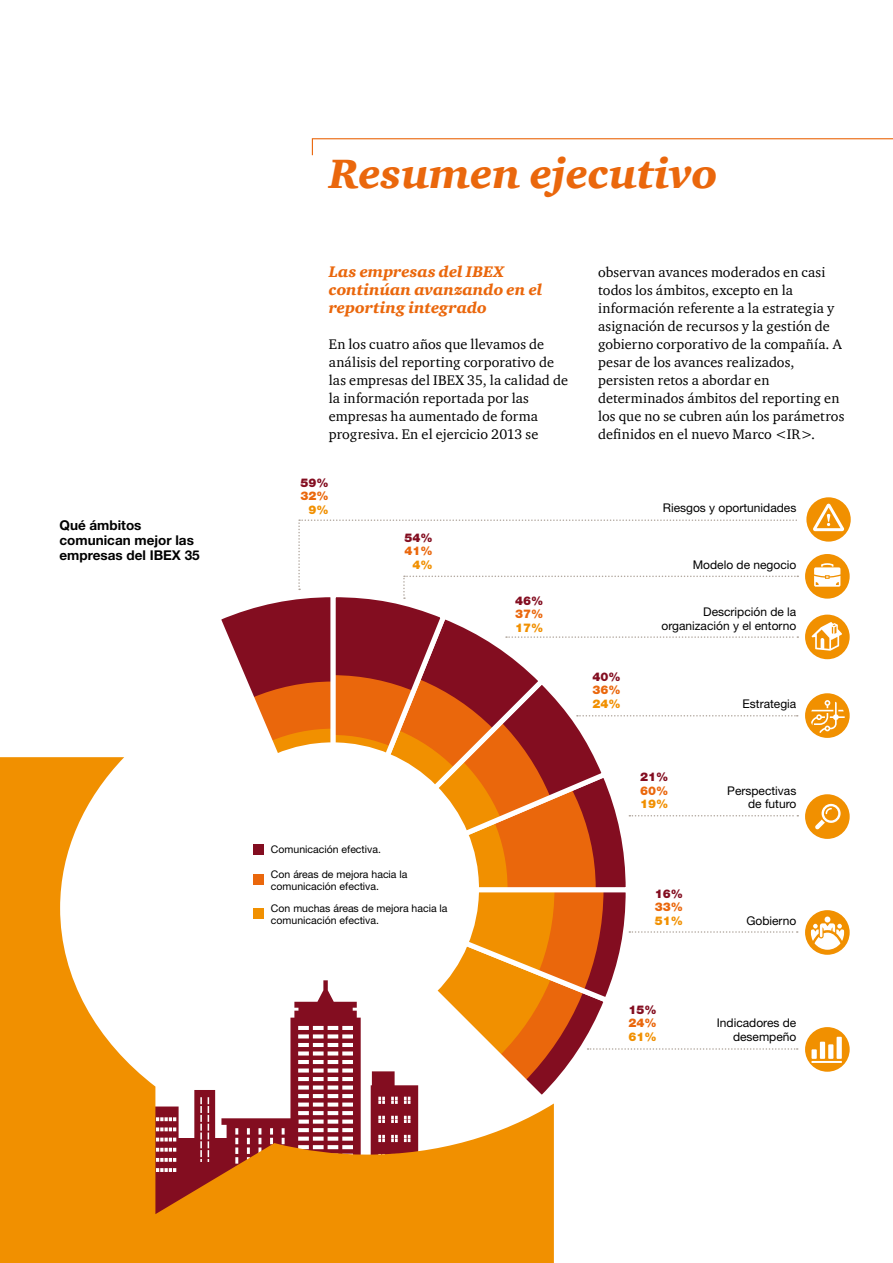
<style>
.page{position:relative;width:893px;height:1263px;background:#fff}
.page>*{position:absolute;margin:0;border:0;box-sizing:border-box;transform-origin:0 0}
.t1{font:italic 900 42px "ITC Charter Com";color:#ea670c}
.t2{font:italic 900 15.75px/18px "ITC Charter Com";color:#ea670c}
.t3{font:14.25px/18px "ITC Charter Com";letter-spacing:.01em;color:#000}
.t4{font:700 13.5px/15px "Helvetica Neue LT Std";color:#000}
.t5{font:12px/13.5px "Helvetica Neue LT Std";color:#000;text-align:right}
.t6{font:900 12px "Helvetica Neue LT Std";color:#830d20}
.t7{font:900 12px "Helvetica Neue LT Std";color:#ea670c}
.t8{font:900 12px "Helvetica Neue LT Std";color:#f19000}
.t9{font:10.5px/12px "Helvetica Neue LT Std";color:#000}
</style>
<div class="page">
<svg style="left:311px;top:138px;width:582px;height:18px"></svg>
<svg style="left:221px;top:497px;width:630px;height:585px"></svg>
<svg style="left:0;top:757px;width:554px;height:506px"></svg>
<p class="t4" style="left:60px;top:517px;width:142px">Qué ámbitos comunican mejor las empresas del IBEX 35</p>
<h1 class="t1" style="left:329px;top:148px;width:391px">Resumen ejecutivo</h1>
<p class="t2" style="left:329px;top:262px;width:215px">Las empresas del IBEX continúan avanzando en el reporting integrado</p>
<p class="t3" style="left:329px;top:334px;width:227px">En los cuatro años que llevamos de análisis del reporting corporativo de las empresas del Ibex</p>
<p class="t3" style="left:329px;top:370px;width:241px;text-indent:138px">35, la calidad de la información reportada por las empresas ha aumentado de forma progresiva. En el ejercicio 2013 se</p>
<p class="t6" style="left:301px;top:475px;width:30px">59%</p>
<p class="t7" style="left:301px;top:489px;width:30px">32%</p>
<p class="t8" style="left:309px;top:502px;width:22px">9%</p>
<p class="t6" style="left:405px;top:530px;width:30px">54%</p>
<p class="t7" style="left:405px;top:544px;width:30px">41%</p>
<p class="t8" style="left:413px;top:557px;width:22px">4%</p>
<p class="t6" style="left:515px;top:593px;width:30px">46%</p>
<p class="t7" style="left:515px;top:606px;width:30px">37%</p>
<p class="t8" style="left:515px;top:620px;width:30px">17%</p>
<p class="t9" style="left:271px;top:843px;width:112px">Comunicación efectiva.</p>
<p class="t9" style="left:271px;top:868px;width:138px">Con áreas de mejora hacia la comunicación efectiva.</p>
<p class="t9" style="left:271px;top:902px;width:178px">Con muchas áreas de mejora hacia la comunicación efectiva.</p>
<p class="t3" style="left:598px;top:262px;width:248px">observan avances moderados en casi todos los ámbitos, excepto en la información referente a la estrategia y asignación de recursos y la gestión de gobierno corporativo de la compañía. A pesar de los avances realizados, persisten retos a abordar en determinados ámbitos del reporting en los que no se cubren aún los parámetros definidos en el nuevo Marco &lt;IR&gt;.</p>
<p class="t5" style="left:663px;top:501px;width:135px">Riesgos y oportunidades</p>
<p class="t6" style="left:593px;top:669px;width:30px">40%</p>
<p class="t7" style="left:593px;top:683px;width:30px">36%</p>
<p class="t8" style="left:593px;top:696px;width:30px">24%</p>
<p class="t5" style="left:693px;top:558px;width:105px">Modelo de negocio</p>
<p class="t5" style="left:662px;top:605px;width:136px">Descripción de la organización y el entorno</p>
<p class="t5" style="left:743px;top:696px;width:55px">Estrategia</p>
<p class="t6" style="left:640px;top:770px;width:30px">21%</p>
<p class="t7" style="left:640px;top:783px;width:30px">60%</p>
<p class="t8" style="left:640px;top:797px;width:30px">19%</p>
<p class="t5" style="left:727px;top:784px;width:71px">Perspectivas de futuro</p>
<p class="t6" style="left:655px;top:886px;width:30px">16%</p>
<p class="t7" style="left:655px;top:900px;width:30px">33%</p>
<p class="t8" style="left:655px;top:913px;width:30px">51%</p>
<p class="t5" style="left:746px;top:913px;width:51px">Gobierno</p>
<p class="t6" style="left:629px;top:1002px;width:30px">15%</p>
<p class="t7" style="left:629px;top:1016px;width:30px">24%</p>
<p class="t8" style="left:629px;top:1029px;width:30px">61%</p>
<p class="t5" style="left:717px;top:1016px;width:81px">Indicadores de desempeño</p>
</div>
